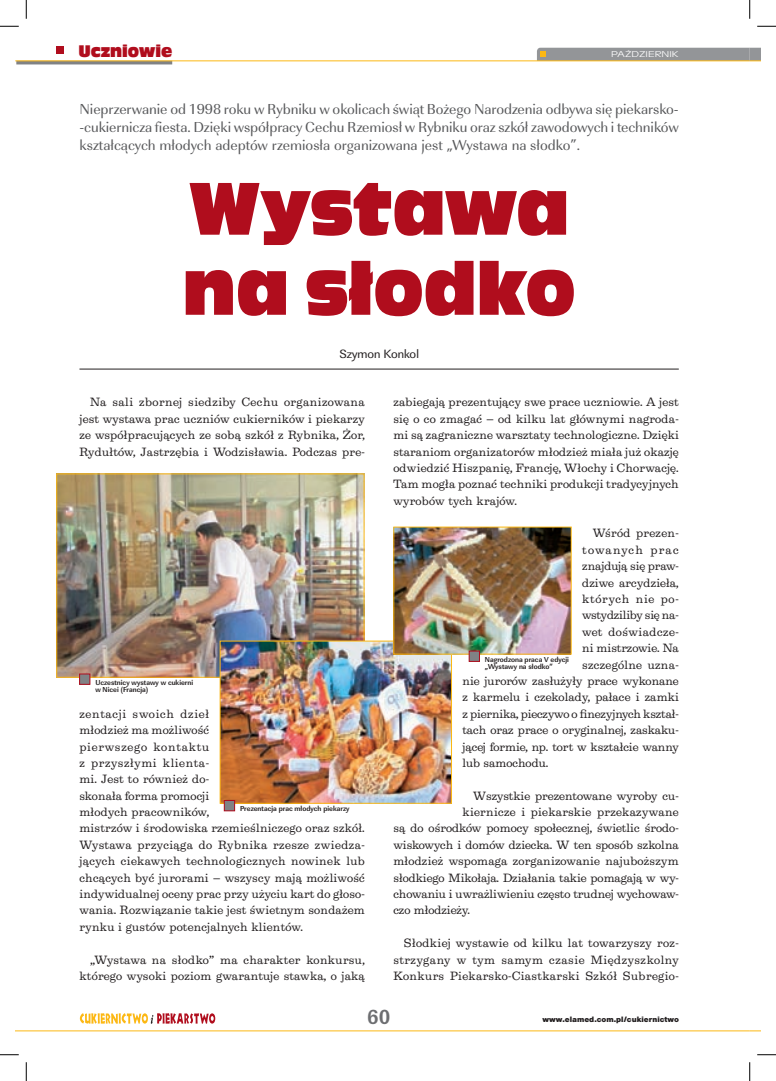
<style>
.page{position:relative;width:776px;height:1081px;background:#fff}
.page>*{position:absolute;margin:0;border:0;box-sizing:border-box;transform-origin:0 0}
.t1{font:77.5px/80px "Antique Oli Nor DCE";color:#b00d1d;scale:.75 1}
.t2{font:21.25px "URW Linear TCE Bol Nar";color:#6d6e71}
.t3{font:17.5px "Antique Oli Nor DCE";color:#b00d1d;scale:.75 1}
.t4{font:15px/18px "URW Imperial TCE";color:#57585a;text-align:justify}
.t5{font:12.5px/16.4px "Egizio URWTCE";letter-spacing:.01em;color:#231f20;text-align:justify}
.t6{font:12.5px "Egizio URWTCE";letter-spacing:-.01em;color:#231f20}
.t7{font:12.5px "Egizio URWTCE";letter-spacing:-.015em;color:#231f20}
.t8{font:12.5px "Egizio URWTCE";letter-spacing:.04em;color:#231f20}
.t9{font:12.5px "Egizio URWTCE";letter-spacing:.06em;color:#231f20}
.t10{font:12.5px "Egizio URWTCE";letter-spacing:.095em;color:#231f20}
.t11{font:12.5px "URW Linear TCE";color:#231f20}
.t12{font:300 8.75px "Antique Oli TCE";color:#fff;scale:1.5 1}
.t13{font:900 8.12px "Nimbus San TCE";color:#231f20}
.t14{font:7.5px/7.5px "URW Linear TCE Bol Nar";color:#231f20}
</style>
<div class="page">
<hr style="left:16px;top:1030px;width:733px;height:1px;background:#fcb814">
<div style="left:56px;top:47px;width:7px;height:7px;background:#b00d1d"></div>
<svg style="left:80px;top:1013px;width:135px;height:10px"></svg>
<hr style="left:16px;top:61px;width:156px;height:3px;background:#808285">
<hr style="left:16px;top:60px;width:733px;height:1px;background:#fcb814">
<svg style="left:536px;top:48px;width:224px;height:13px;background:#9a9790"></svg>
<img style="left:58px;top:475px;width:304px;height:200px">
<div style="left:56px;top:473px;width:308px;height:204px;border:1px solid #fcb814"></div>
<hr style="left:79px;top:369px;width:599px;height:1px;background:#231f20">
<img style="left:222px;top:642px;width:227px;height:159px">
<div style="left:224px;top:800px;width:10px;height:10px;background:#808285"></div>
<div style="left:224px;top:800px;width:11px;height:10px;border:1px solid #b00d1d"></div>
<div style="left:80px;top:673px;width:10px;height:11px;background:#808285"></div>
<div style="left:79px;top:673px;width:11px;height:11px;border:1px solid #b00d1d"></div>
<img style="left:395px;top:528px;width:174px;height:124px">
<div style="left:393px;top:526px;width:178px;height:128px;border:1px solid #fcb814"></div>
<div style="left:469px;top:651px;width:10px;height:10px;background:#808285"></div>
<div style="left:469px;top:650px;width:10px;height:11px;border:1px solid #b00d1d"></div>
<svg style="left:0;top:25px;width:19px;height:2px"></svg>
<svg style="left:757px;top:25px;width:18px;height:2px"></svg>
<svg style="left:0;top:1054px;width:19px;height:1px"></svg>
<svg style="left:757px;top:1054px;width:18px;height:1px"></svg>
<svg style="left:25px;top:0;width:2px;height:19px"></svg>
<svg style="left:25px;top:1062px;width:2px;height:18px"></svg>
<svg style="left:749px;top:0;width:1px;height:19px"></svg>
<svg style="left:749px;top:1062px;width:1px;height:18px"></svg>
<h3 class="t3" style="left:78px;top:44px;width:127px">Uczniowie</h3>
<p class="t12" style="left:611px;top:51px;width:46px">PAŹDZIERNIK</p>
<p class="t4" style="left:79px;top:102px;width:600px">Nieprzerwanie od 1998 roku w Rybniku w okolicach świąt Bożego Narodzenia odbywa się piekarsko--cukiernicza fiesta. Dzięki współpracy Cechu Rzemiosł w Rybniku oraz szkół zawodowych i techników kształcących młodych adeptów rzemiosła organizowana jest „Wystawa na słodko”.</p>
<h1 class="t1" style="left:182px;top:172px;width:525px">Wystawa na słodko</h1>
<p class="t11" style="left:339px;top:349px;width:81px">Szymon Konkol</p>
<p class="t5" style="left:79px;top:395px;width:287px;text-indent:11px">Na sali zbornej siedziby Cechu organizowana jest wystawa prac uczniów cukierników i piekarzy ze współpracujących ze sobą szkół z Rybnika, Żor, Rydułtów, Jastrzębia i Wodzisławia. Podczas pre-</p>
<p class="t14" style="left:95px;top:679px;width:99px">Uczestnicy wystawy w cukierni w Nicei (Francja)</p>
<p class="t5" style="left:79px;top:706px;width:287px;text-align:left">zentacji swoich dzieł<br>młodzież ma możliwość<br>pierwszego kontaktu<br>z przyszłymi klienta-<br>mi. Jest to również do-<br>skonała forma promocji<br>młodych pracowników,<br>mistrzów i środowiska rzemieślniczego oraz szkół.<br>Wystawa przyciąga do Rybnika rzesze zwiedza&shy;jących ciekawych technologicznych nowinek lub chcących być jurorami – wszyscy mają możliwość indywidualnej oceny prac przy użyciu kart do głoso&shy;wania. Rozwiązanie takie jest świetnym sondażem rynku i gustów potencjalnych klientów.</p>
<p class="t5" style="left:79px;top:952px;width:287px;text-align:right">„Wystawa na słodko” ma charakter konkursu, którego wysoki poziom gwarantuje stawka, o jaką</p>
<p class="t14" style="left:240px;top:805px;width:111px">Prezentacja prac młodych piekarzy</p>
<p class="t5" style="left:393px;top:395px;width:287px">zabiegają prezentujący swe prace uczniowie. A jest się o co zmagać – od kilku lat głównymi nagroda&shy;mi są zagraniczne warsztaty technologiczne. Dzięki staraniom organizatorów młodzież miała już okazję odwiedzić Hiszpanię, Francję, Włochy i Chorwację.<br>Tam mogła poznać techniki produkcji tradycyjnych wyrobów tych krajów.</p>
<p class="t5" style="left:592px;top:526px;width:87px">Wśród prezen-</p>
<p class="t10" style="left:582px;top:545px;width:98px">towanych prac</p>
<p class="t5" style="left:582px;top:559px;width:98px">znajdują się praw-</p>
<p class="t5" style="left:582px;top:575px;width:98px">dziwe arcydzieła,</p>
<p class="t9" style="left:582px;top:594px;width:98px">których nie po-</p>
<p class="t7" style="left:582px;top:610px;width:98px">wstydziliby się na-</p>
<p class="t8" style="left:582px;top:627px;width:98px">wet doświadcze-</p>
<p class="t5" style="left:582px;top:641px;width:98px">ni mistrzowie. Na</p>
<p class="t5" style="left:582px;top:657px;width:98px">szczególne uzna-</p>
<p class="t5" style="left:462px;top:673px;width:218px">nie jurorów zasłużyły prace wykonane</p>
<p class="t5" style="left:462px;top:690px;width:218px">z karmelu i czekolady, pałace i zamki</p>
<p class="t6" style="left:462px;top:709px;width:218px">z piernika, pieczywo o finezyjnych kształ-</p>
<p class="t5" style="left:462px;top:722px;width:218px">tach oraz prace o oryginalnej, zaskaku-</p>
<p class="t5" style="left:462px;top:739px;width:218px">jącej formie, np. tort w kształcie wanny</p>
<p class="t5" style="left:462px;top:755px;width:87px">lub samochodu.</p>
<p class="t5" style="left:473px;top:788px;width:207px">Wszystkie prezentowane wyroby cu-</p>
<p class="t5" style="left:462px;top:804px;width:218px">kiernicze i piekarskie przekazywane</p>
<p class="t5" style="left:393px;top:821px;width:287px">są do ośrodków pomocy społecznej, świetlic środo-</p>
<p class="t5" style="left:393px;top:837px;width:287px">wiskowych i domów dziecka. W ten sposób szkolna</p>
<p class="t5" style="left:393px;top:853px;width:287px">młodzież wspomaga zorganizowanie najuboższym</p>
<p class="t5" style="left:393px;top:870px;width:287px">słodkiego Mikołaja. Działania takie pomagają w wy-</p>
<p class="t5" style="left:393px;top:886px;width:287px">chowaniu i uwrażliwieniu często trudnej wychowaw-</p>
<p class="t5" style="left:393px;top:903px;width:78px">czo młodzieży.</p>
<p class="t5" style="left:393px;top:935px;width:287px;text-indent:11px">Słodkiej wystawie od kilku lat towarzyszy roz&shy;strzygany w tym samym czasie Międzyszkolny Konkurs Piekarsko-Ciastkarski Szkół Subregio-</p>
<p class="t14" style="left:484px;top:656px;width:86px">Nagrodzona praca V edycji „Wystawy na słodko”</p>
<h2 class="t2" style="left:367px;top:1008px;width:25px">60</h2>
<p class="t13" style="left:542px;top:1015px;width:138px">www.elamed.com.pl/cu kier nic two</p>
</div>
